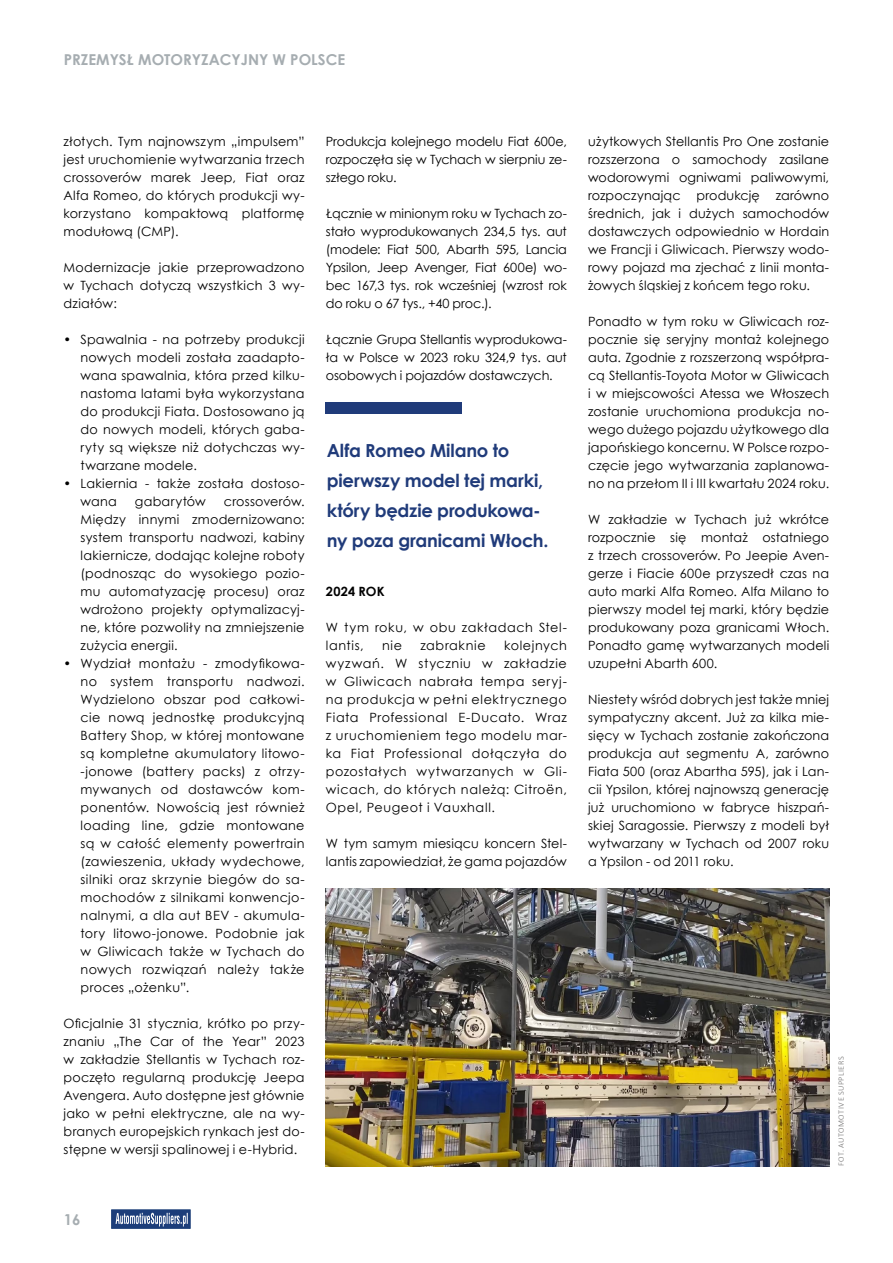
<style>
.page{position:relative;width:893px;height:1263px;background:#fff}
.page>*{position:absolute;margin:0;border:0;box-sizing:border-box;transform-origin:0 0}
.t1{font:700 18px/30px "Century Gothic";letter-spacing:-.015em;color:#203b7a}
.t2{font:700 15px "Century Gothic";color:#a6adb1}
.t3{font:12.75px/18px "Century Gothic";letter-spacing:.015em;color:#000;text-align:justify}
.t4{font:12.75px/18px "Century Gothic";letter-spacing:.05em;color:#000}
.t5{font:700 12.75px "Century Gothic";letter-spacing:.015em;color:#000}
.t6{font:300 8.25px "Calibri";letter-spacing:.055em;color:#706f6f}
</style>
<div class="page">
<div style="left:112px;top:1210px;width:78px;height:18px;background:#1c3d7a"></div>
<svg style="left:116px;top:1213px;width:72px;height:13px"></svg>
<img style="left:326px;top:889px;width:503px;height:277px">
<div style="left:326px;top:402px;width:136px;height:11px;background:#203b7a"></div>
<p class="t2" style="left:64px;top:48px;width:283px">PRZEMYSŁ MOTORYZACYJNY W POLSCE</p>
<p class="t3" style="left:64px;top:132px;width:243px">złotych. Tym najnowszym „impulsem” jest uruchomienie wytwarzania trzech crossoverów marek Jeep, Fiat oraz Alfa Romeo, do których produkcji wy&shy;korzystano kompaktową platformę modułową (CMP).</p>
<p class="t3" style="left:64px;top:258px;width:243px">Modernizacje jakie przeprowadzono w Tychach dotyczą wszystkich 3 wy&shy;działów:</p>
<p class="t3" style="left:81px;top:330px;width:226px;text-indent:-17px">• Spawalnia - na potrzeby produkcji nowych modeli została zaadapto&shy;wana spawalnia, która przed kilku&shy;nastoma latami była wykorzystana do produkcji Fiata. Dostosowano ją do nowych modeli, których gaba&shy;ryty są większe niż dotychczas wy&shy;twarzane modele.</p>
<p class="t3" style="left:81px;top:474px;width:226px;text-indent:-17px">• Lakiernia - także została dostoso&shy;wana</p>
<p class="t3" style="left:81px;top:492px;width:226px;text-indent:143px">crossoverów.<br>Między innymi zmodernizowano: system transportu nadwozi, kabiny lakiernicze, dodając kolejne roboty (podnosząc do wysokiego pozio&shy;mu automatyzację procesu) oraz wdrożono projekty optymalizacyj&shy;ne, które pozwoliły na zmniejszenie zużycia energii.</p>
<p class="t3" style="left:81px;top:654px;width:226px;text-indent:-17px">• Wydział montażu - zmodyfikowa&shy;no system transportu nadwozi.<br>Wydzielono obszar pod całkowi&shy;cie nową jednostkę produkcyjną Battery Shop, w której montowane są kompletne akumulatory litowo--jonowe (battery packs) z otrzy&shy;mywanych od dostawców kom&shy;ponentów. Nowością jest również loading line, gdzie montowane są w całość elementy powertrain (zawieszenia, układy wydechowe, silniki oraz skrzynie biegów do sa&shy;mochodów z silnikami konwencjo&shy;nalnymi, a dla aut BEV - akumula&shy;tory litowo-jonowe. Podobnie jak w Gliwicach także w Tychach do nowych rozwiązań należy także proces „ożenku”.</p>
<p class="t3" style="left:64px;top:1014px;width:243px">Oficjalnie 31 stycznia, krótko po przy&shy;znaniu „The Car of the Year” 2023 w zakładzie Stellantis w Tychach roz&shy;poczęto regularną produkcję Jeepa Avengera. Auto dostępne jest głównie jako w pełni elektryczne, ale na wy&shy;branych europejskich rynkach jest do&shy;stępne w wersji spalinowej i e-Hybrid.</p>
<p class="t3" style="left:135px;top:492px;width:72px">gabarytów</p>
<p class="t2" style="left:64px;top:1208px;width:18px">16</p>
<p class="t3" style="left:326px;top:132px;width:243px">Produkcja kolejnego modelu Fiat 600e, rozpoczęła się w Tychach w sierpniu ze&shy;szłego roku.</p>
<p class="t3" style="left:326px;top:204px;width:243px">Łącznie w minionym roku w Tychach zo&shy;stało wyprodukowanych 234,5 tys. aut (modele: Fiat 500, Abarth 595, Lancia Ypsilon, Jeep Avenger, Fiat 600e) wo&shy;bec 167,3 tys. rok wcześniej (wzrost rok do roku o 67 tys., +40 proc.).</p>
<p class="t3" style="left:326px;top:330px;width:243px">Łącznie Grupa Stellantis wyprodukowa&shy;ła w Polsce w 2023 roku 324,9 tys. aut osobowych i pojazdów dostawczych.</p>
<h1 class="t1" style="left:327px;top:435px;width:223px">Alfa Romeo Milano to pierwszy model tej marki, który będzie produkowa&shy;ny poza granicami Włoch.</h1>
<p class="t5" style="left:326px;top:581px;width:60px">2024 ROK</p>
<p class="t4" style="left:326px;top:618px;width:243px">W tym roku, w obu zakładach Stel&shy;lantis,</p>
<p class="t3" style="left:326px;top:636px;width:243px;text-indent:178px">kolejnych wyzwań. W styczniu w zakładzie w Gliwicach nabrała tempa seryj&shy;na produkcja w pełni elektrycznego Fiata Professional E-Ducato. Wraz z uruchomieniem tego modelu mar&shy;ka Fiat Professional dołączyła do pozostałych wytwarzanych w Gli&shy;wicach, do których należą: Citroën, Opel, Peugeot i Vauxhall.</p>
<p class="t3" style="left:326px;top:834px;width:243px">W tym samym miesiącu koncern Stel&shy;lantis zapowiedział, że gama pojazdów</p>
<p class="t3" style="left:382px;top:636px;width:21px">nie</p>
<p class="t4" style="left:420px;top:636px;width:67px">zabraknie</p>
<p class="t3" style="left:588px;top:132px;width:243px">użytkowych Stellantis Pro One zostanie rozszerzona o samochody zasilane wodorowymi ogniwami paliwowymi, rozpoczynając</p>
<p class="t3" style="left:588px;top:186px;width:243px;text-indent:188px">zarówno średnich, jak i dużych samochodów dostawczych odpowiednio w Hordain we Francji i Gliwicach. Pierwszy wodo&shy;rowy pojazd ma zjechać z linii monta&shy;żowych śląskiej z końcem tego roku.</p>
<p class="t3" style="left:588px;top:312px;width:243px">Ponadto w tym roku w Gliwicach roz&shy;pocznie się seryjny montaż kolejnego auta. Zgodnie z rozszerzoną współpra&shy;cą Stellantis-Toyota Motor w Gliwicach i w miejscowości Atessa we Włoszech zostanie uruchomiona produkcja no&shy;wego dużego pojazdu użytkowego dla japońskiego koncernu. W Polsce rozpo&shy;częcie jego wytwarzania zaplanowa&shy;no na przełom II i III kwartału 2024 roku.</p>
<p class="t3" style="left:588px;top:510px;width:243px">W zakładzie w Tychach już wkrótce rozpocznie się montaż ostatniego z trzech crossoverów. Po Jeepie Aven&shy;gerze i Fiacie 600e przyszedł czas na auto marki Alfa Romeo. Alfa Milano to pierwszy model tej marki, który będzie produkowany poza granicami Włoch.<br>Ponadto gamę wytwarzanych modeli uzupełni Abarth 600.</p>
<p class="t3" style="left:588px;top:690px;width:243px">Niestety wśród dobrych jest także mniej sympatyczny akcent. Już za kilka mie&shy;sięcy w Tychach zostanie zakończona produkcja aut segmentu A, zarówno Fiata 500 (oraz Abartha 595), jak i Lan&shy;cii Ypsilon, której najnowszą generację już uruchomiono w fabryce hiszpań&shy;skiej Saragossie. Pierwszy z modeli był wytwarzany w Tychach od 2007 roku a Ypsilon - od 2011 roku.</p>
<p class="t3" style="left:697px;top:186px;width:65px">produkcję</p>
<p class="t6" style="left:836px;top:1166px;width:111px;rotate:-90deg">FOT. AUTOMOTIVE SUPPLIERS</p>
</div>
